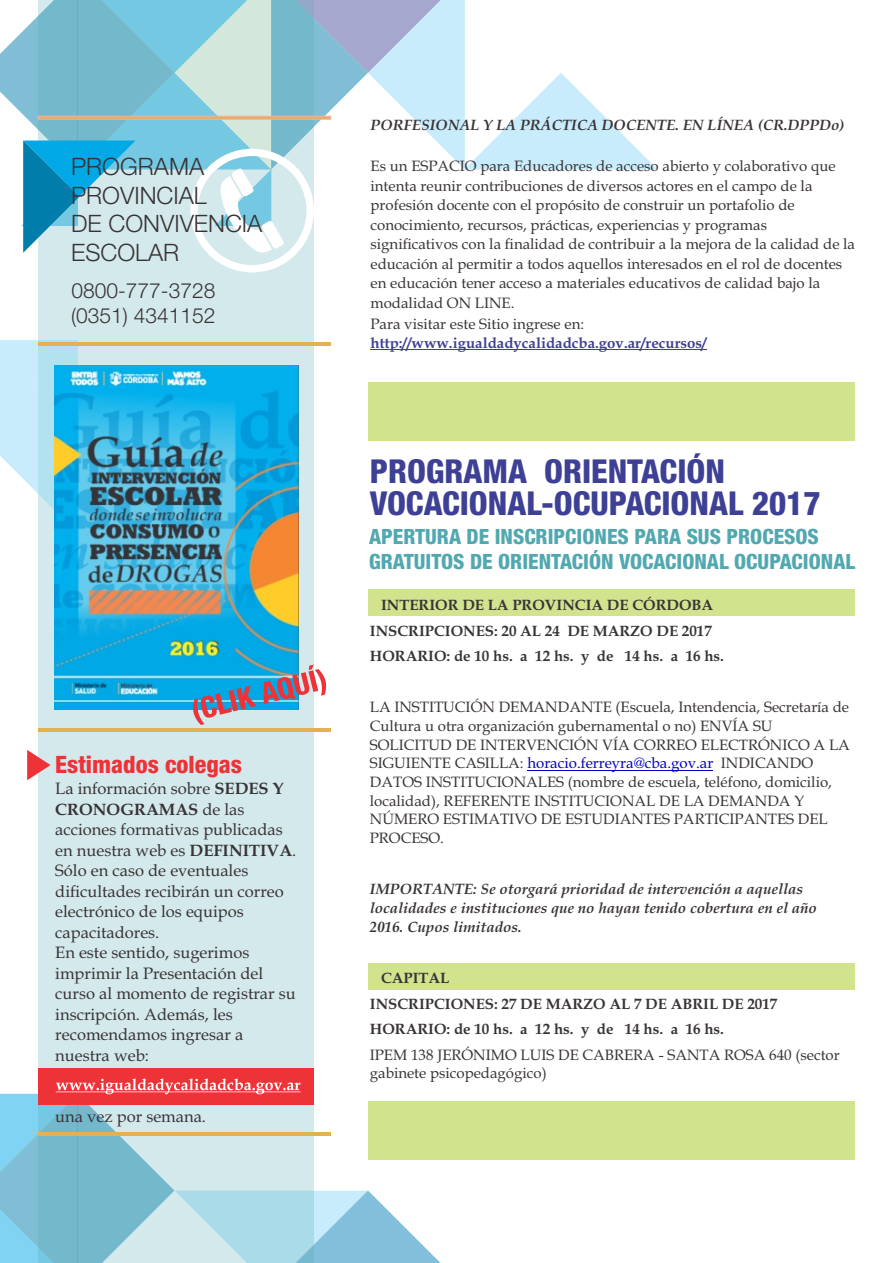
<style>
.page{position:relative;width:893px;height:1263px;background:#fff}
.page>*{position:absolute;margin:0;border:0;box-sizing:border-box;transform-origin:0 0}
.t1{font:800 condensed 33px/31.5px "Helvetica Neue LT Std";color:#3d4094}
.t2{font:300 24px/28.3px "Helvetica Neue LT Std";color:#383336}
.t3{font:800 condensed 24px "Helvetica Neue LT Std";color:#ed3338}
.t4{font:800 condensed 21px/24.8px "Helvetica Neue LT Std";color:#52a8b0}
.t5{font:300 21px/24.8px "Helvetica Neue LT Std";color:#383336}
.t6{font:16.5px/20.5px "Book Antiqua";color:#383336}
.t7{font:15px/19.6px "Book Antiqua";color:#383336}
.t8{font:700 15px/25.7px "Book Antiqua";color:#383336}
.t9{font:italic 700 15px/18.6px "Book Antiqua";color:#383336}
.t10{font:700 15px "Book Antiqua";color:#3d4094}
.s1{font-weight:700}
.s2{color:#0000c4}
</style>
<div class="page">
<div style="left:38px;top:0;width:276px;height:1263px;background:#d4e9eb"></div>
<svg style="left:0;top:340px;width:78px;height:194px"></svg>
<svg style="left:0;top:0;width:658px;height:272px"></svg>
<hr style="left:38px;top:343px;width:293px;height:3px;background:#e3b054">
<img style="left:55px;top:366px;width:243px;height:344px">
<hr style="left:38px;top:728px;width:292px;height:3px;background:#e3b054">
<svg style="left:193px;top:664px;width:134px;height:61px"></svg>
<div style="left:39px;top:1068px;width:275px;height:37px;background:#ed3338"></div>
<svg style="left:0;top:1078px;width:465px;height:185px"></svg>
<svg style="left:27px;top:750px;width:24px;height:30px"></svg>
<hr style="left:371px;top:349px;width:336px;height:1px;background:#3d4094">
<div style="left:368px;top:589px;width:487px;height:27px;background:#d1e38c"></div>
<div style="left:368px;top:963px;width:487px;height:26px;background:#d1e38c"></div>
<div style="left:368px;top:1102px;width:487px;height:58px;background:#d1e38c"></div>
<div style="left:368px;top:382px;width:487px;height:58px;background:#d1e38c"></div>
<hr style="left:527px;top:770px;width:186px;height:1px;background:#0000c4">
<h2 class="t2" style="left:71px;top:156px;width:193px">PROGRAMA<br>PROVINCIAL<br>DE CONVIVENCIA<br>ESCOLAR</h2>
<h3 class="t5" style="left:71px;top:281px;width:146px">0800-777-3728 (0351) 4341152</h3>
<h2 class="t3" style="left:55px;top:756px;width:188px">Estimados colegas</h2>
<p class="t6" style="left:55px;top:780px;width:243px">La información sobre <span class="s1">SEDES Y<br>CRONOGRAMAS</span> de las acciones formativas publicadas en nuestra web es <span class="s1">DEFINITIVA</span>.<br>Sólo en caso de eventuales dificultades recibirán un correo electrónico de los equipos capacitadores.<br>En este sentido, sugerimos imprimir la Presentación del curso al momento de registrar su inscripción. Además, les recomendamos ingresar a nuestra web:</p>
<p class="t6" style="left:55px;top:1108px;width:152px">una vez por semana.</p>
<p class="t9" style="left:371px;top:117px;width:476px">PORFESIONAL Y LA PRÁCTICA DOCENTE. EN LÍNEA (CR.DPPDo)</p>
<p class="t7" style="left:371px;top:158px;width:486px">Es un ESPACIO para Educadores de acceso abierto y colaborativo que intenta reunir contribuciones de diversos actores en el campo de la profesión docente con el propósito de construir un portafolio de conocimiento, recursos, prácticas, experiencias y programas significativos con la finalidad de contribuir a la mejora de la calidad de la educación al permitir a todos aquellos interesados en el rol de docentes en educación tener acceso a materiales educativos de calidad bajo la modalidad ON LINE.<br>Para visitar este Sitio ingrese en:</p>
<p class="t10" style="left:371px;top:337px;width:338px">http://www.igualdadycalidadcba.gov.ar/recursos/</p>
<h1 class="t1" style="left:370px;top:460px;width:452px">PROGRAMA ORIENTACIÓN<br>VOCACIONAL-OCUPACIONAL 2017</h1>
<h3 class="t4" style="left:369px;top:528px;width:488px">APERTURA DE INSCRIPCIONES PARA SUS PROCESOS<br>GRATUITOS DE ORIENTACIÓN VOCACIONAL OCUPACIONAL</h3>
<p class="t8" style="left:370px;top:593px;width:356px;text-indent:11px">INTERIOR DE LA PROVINCIA DE CÓRDOBA<br>INSCRIPCIONES: 20 AL 24 DE MARZO DE 2017<br>HORARIO: de 10 hs. a 12 hs. y de 14 hs. a 16 hs.</p>
<p class="t7" style="left:370px;top:700px;width:481px;line-height:18.6px">LA INSTITUCIÓN DEMANDANTE (Escuela, Intendencia, Secretaría de Cultura u otra organización gubernamental o no) ENVÍA SU SOLICITUD DE INTERVENCIÓN VÍA CORREO ELECTRÓNICO A LA SIGUIENTE CASILLA: <span class="s2">horacio.ferreyra@cba.gov.ar</span> INDICANDO DATOS INSTITUCIONALES (nombre de escuela, teléfono, domicilio, localidad), REFERENTE INSTITUCIONAL DE LA DEMANDA Y NÚMERO ESTIMATIVO DE ESTUDIANTES PARTICIPANTES DEL PROCESO.</p>
<p class="t9" style="left:370px;top:881px;width:448px">IMPORTANTE: Se otorgará prioridad de intervención a aquellas localidades e instituciones que no hayan tenido cobertura en el año<br>2016. Cupos limitados.</p>
<p class="t8" style="left:370px;top:966px;width:409px;text-indent:11px">CAPITAL<br>INSCRIPCIONES: 27 DE MARZO AL 7 DE ABRIL DE 2017<br>HORARIO: de 10 hs. a 12 hs. y de 14 hs. a 16 hs.</p>
<p class="t7" style="left:370px;top:1047px;width:471px;line-height:18.6px">IPEM 138 JERÓNIMO LUIS DE CABRERA - SANTA ROSA 640 (sector gabinete psicopedagógico)</p>
</div>
